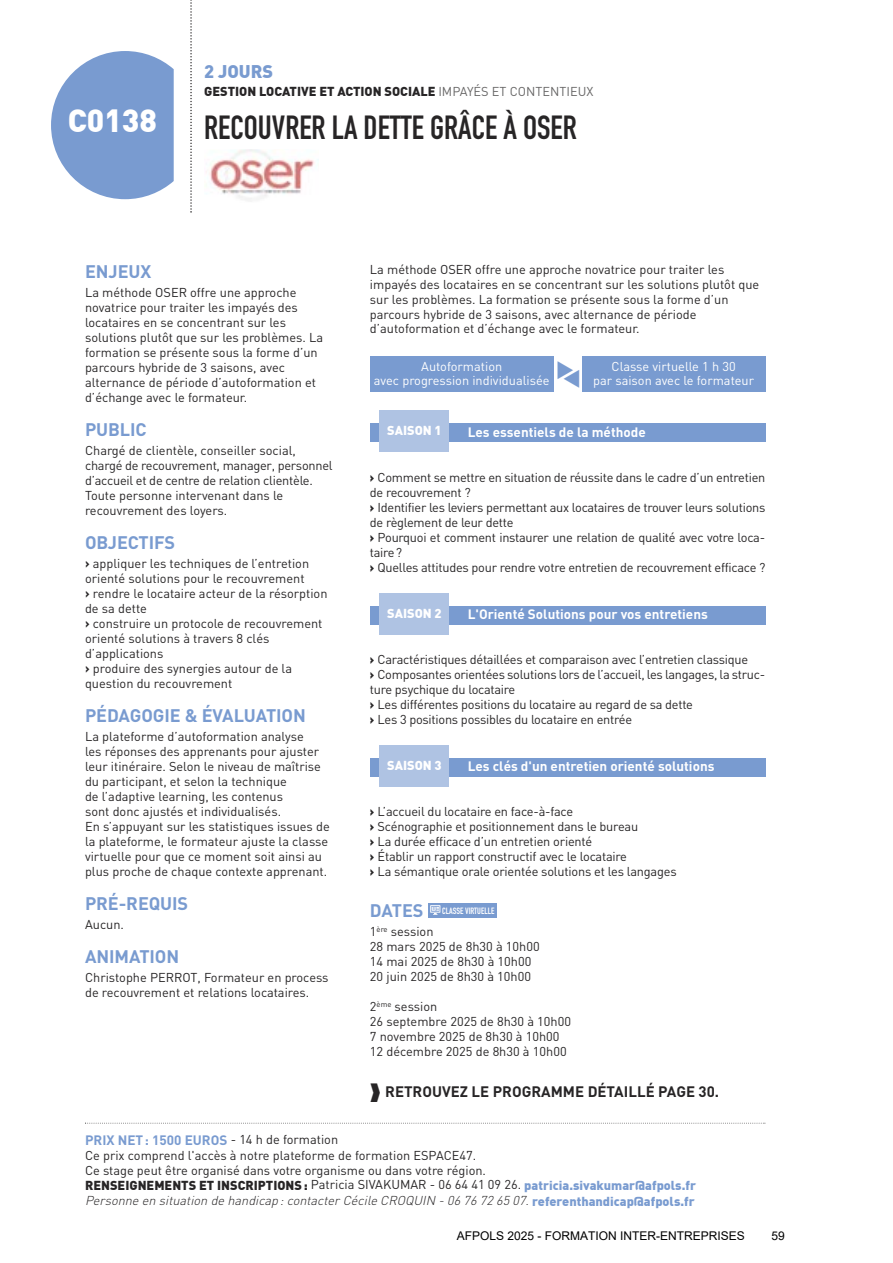
<style>
.page{position:relative;width:893px;height:1263px;background:#fff}
.page>*{position:absolute;margin:0;border:0;box-sizing:border-box;transform-origin:0 0}
.t1{font:33px "DIN Engschrift LT Pro";color:#272526}
.t2{font:31.5px "DIN Black";color:#fff}
.t3{font:700 18px "DIN";letter-spacing:-.005em;color:#799bd0}
.t4{font:18px "DIN Black";color:#799bd0}
.t5{font:700 15px "DIN";color:#272526}
.t6{font:700 13.5px "DIN";color:#fff}
.t7{font:700 13.5px "DIN";color:#799bd0}
.t8{font:12.75px/15px "DIN";color:#272526}
.t9{font:12.75px/15px "DIN";letter-spacing:-.02em;color:#272526}
.t10{font:12.75px "DIN Black";color:#272526}
.t11{font:italic 300 12.75px "DIN";color:#272526}
.t12{font:12.75px/14.1px "DIN";color:#fff;text-align:center}
.t13{font:12.75px "DIN Black";color:#fff}
.t14{font:12px "Arial";color:#000}
.t15{font:9px "DIN Engschrift LT Pro";color:#fff}
.s1{font-family:"DIN";color:#686767}
.s2{font-weight:700;font-size:13.5px}
.s3{font-family:"DIN Black"}
.s4{font-weight:400;font-size:12.75px;color:#272526}
.s5{font-family:"DIN"}
.s6{color:#799bd0}
.s7{font-family:"DIN Black";font-weight:400;font-style:normal;color:#799bd0}
</style>
<div class="page">
<svg style="left:51px;top:51px;width:123px;height:148px"></svg>
<svg style="left:190px;top:0;width:2px;height:213px"></svg>
<svg style="left:85px;top:1123px;width:680px;height:1px"></svg>
<img style="left:206px;top:149px;width:113px;height:52px">
<div style="left:370px;top:356px;width:184px;height:36px;background:#799bd0"></div>
<div style="left:582px;top:356px;width:183px;height:36px;background:#799bd0"></div>
<div style="left:370px;top:423px;width:395px;height:19px;background:#799bd0"></div>
<div style="left:380px;top:410px;width:69px;height:42px;background:#afc3e3"></div>
<div style="left:370px;top:606px;width:395px;height:18px;background:#799bd0"></div>
<div style="left:380px;top:593px;width:69px;height:41px;background:#afc3e3"></div>
<div style="left:370px;top:758px;width:395px;height:18px;background:#799bd0"></div>
<div style="left:380px;top:745px;width:69px;height:41px;background:#afc3e3"></div>
<div style="left:428px;top:903px;width:69px;height:15px;background:#799bd0"></div>
<svg style="left:430px;top:905px;width:10px;height:10px"></svg>
<p class="t2" style="left:68px;top:99px;width:91px">C0138</p>
<p class="t4" style="left:204px;top:60px;width:71px">2 JOURS</p>
<p class="t10" style="left:204px;top:83px;width:391px">GESTION LOCATIVE ET ACTION SOCIALE <span class="s1">IMPAYÉS ET CONTENTIEUX</span></p>
<p class="t1" style="left:204px;top:108px;width:374px">RECOUVRER LA DETTE GRÂCE À OSER</p>
<p class="t3" style="left:85px;top:265px;width:68px">ENJEUX</p>
<p class="t8" style="left:85px;top:287px;width:240px">La méthode OSER offre une approche novatrice pour traiter les impayés des locataires en se concentrant sur les solutions plutôt que sur les problèmes. La formation se présente sous la forme d’un parcours hybride de 3 saisons, avec alternance de période d’autoformation et d’échange avec le formateur.</p>
<p class="t3" style="left:85px;top:423px;width:63px">PUBLIC</p>
<p class="t9" style="left:85px;top:445px;width:249px">Chargé de clientèle, conseiller social, chargé de recouvrement, manager, personnel d’accueil et de centre de relation clientèle.<br>Toute personne intervenant dans le recouvrement des loyers .</p>
<p class="t3" style="left:85px;top:536px;width:92px">OBJECTIFS</p>
<p class="t8" style="left:85px;top:558px;width:226px"><span class="s2">›</span> appliquer les techniques de l’entretion orienté solutions pour le recouvrement</p>
<p class="t8" style="left:85px;top:588px;width:244px"><span class="s2">›</span> rendre le locataire acteur de la résorption de sa dette</p>
<p class="t8" style="left:85px;top:618px;width:239px"><span class="s2">›</span> construire un protocole de recouvrement orienté solutions à travers 8 clés d’applications</p>
<p class="t8" style="left:85px;top:663px;width:209px"><span class="s2">›</span> produire des synergies autour de la question du recouvrement</p>
<p class="t3" style="left:85px;top:709px;width:222px">PÉDAGOGIE &amp; ÉVALUATION</p>
<p class="t8" style="left:85px;top:731px;width:237px">La plateforme d’autoformation analyse les réponses des apprenants pour ajuster leur itinéraire. Selon le niveau de maîtrise du participant, et selon la technique<br>de l’adaptive learning, les contenus<br>sont donc ajustés et individualisés.</p>
<p class="t8" style="left:85px;top:821px;width:246px">En s’appuyant sur les statistiques issues de la plateforme, le formateur ajuste la classe virtuelle pour que ce moment soit ainsi au plus proche de chaque contexte apprenant.</p>
<p class="t3" style="left:85px;top:897px;width:105px">PRÉ-REQUIS</p>
<p class="t8" style="left:85px;top:919px;width:40px">Aucun.</p>
<p class="t3" style="left:85px;top:950px;width:96px">ANIMATION</p>
<p class="t8" style="left:85px;top:972px;width:245px">Christophe PERROT, Formateur en process de recouvrement et relations locataires.</p>
<p class="t8" style="left:370px;top:263px;width:391px">La méthode OSER offre une approche novatrice pour traiter les impayés des locataires en se concentrant sur les solutions plutôt que sur les problèmes. La formation se présente sous la forme d’un parcours hybride de 3 saisons, avec alternance de période d’autoformation et d’échange avec le formateur.</p>
<p class="t12" style="left:374px;top:361px;width:177px">Autoformation<br>avec progression individualisée</p>
<p class="t12" style="left:593px;top:361px;width:162px">Classe virtuelle 1 h 30<br>par saison avec le formateur</p>
<p class="t13" style="left:387px;top:422px;width:56px">SAISON 1</p>
<p class="t6" style="left:468px;top:427px;width:179px">Les essentiels de la méthode</p>
<p class="t9" style="left:370px;top:471px;width:397px"><span class="s3">›</span> Comment se mettre en situation de réussite dans le cadre d’un entretien de recouvrement ?</p>
<p class="t9" style="left:370px;top:501px;width:397px"><span class="s3">›</span> Identifier les leviers permettant aux locataires de trouver leurs solutions de règlement de leur dette</p>
<p class="t9" style="left:370px;top:531px;width:397px"><span class="s3">›</span> Pourquoi et comment instaurer une relation de qualité avec votre loca&shy;taire?</p>
<p class="t9" style="left:370px;top:561px;width:397px"><span class="s3">›</span> Quelles attitudes pour rendre votre entretien de recouvrement efficace ?</p>
<p class="t13" style="left:387px;top:604px;width:56px">SAISON 2</p>
<p class="t6" style="left:468px;top:610px;width:242px">L'Orienté Solutions pour vos entretiens</p>
<p class="t9" style="left:370px;top:653px;width:380px"><span class="s3">›</span> Caractéristiques détaillées et comparaison avec l’entretien classique</p>
<p class="t9" style="left:370px;top:668px;width:397px"><span class="s3">›</span> Composantes orientées solutions lors de l’accueil, les langages, la struc&shy;ture psychique du locataire</p>
<p class="t9" style="left:370px;top:698px;width:325px"><span class="s3">›</span> Les différentes positions du locataire au regard de sa dette</p>
<p class="t9" style="left:370px;top:713px;width:264px"><span class="s3">›</span> Les 3 positions possibles du locataire en entrée</p>
<p class="t13" style="left:387px;top:756px;width:56px">SAISON 3</p>
<p class="t6" style="left:468px;top:762px;width:248px">Les clés d'un entretien orienté solutions</p>
<p class="t8" style="left:370px;top:805px;width:205px"><span class="s3">›</span> L’accueil du locataire en face-à-face</p>
<p class="t8" style="left:370px;top:820px;width:270px"><span class="s3">›</span> Scénographie et positionnement dans le bureau</p>
<p class="t8" style="left:370px;top:835px;width:224px"><span class="s3">›</span> La durée efficace d’un entretien orienté</p>
<p class="t8" style="left:370px;top:850px;width:259px"><span class="s3">›</span> Établir un rapport constructif avec le locataire</p>
<p class="t8" style="left:370px;top:865px;width:308px"><span class="s3">›</span> La sémantique orale orientée solutions et les langages</p>
<p class="t3" style="left:370px;top:904px;width:55px">DATES</p>
<p class="t8" style="left:370px;top:926px;width:65px">1<sup>ère</sup> session</p>
<p class="t8" style="left:370px;top:941px;width:171px">28 mars 2025 de 8h30 à 10h00</p>
<p class="t8" style="left:370px;top:956px;width:163px">14 mai 2025 de 8h30 à 10h00</p>
<p class="t8" style="left:370px;top:971px;width:163px">20 juin 2025 de 8h30 à 10h00</p>
<p class="t8" style="left:370px;top:1001px;width:69px">2<sup>ème</sup> session</p>
<p class="t8" style="left:370px;top:1016px;width:203px">26 septembre 2025 de 8h30 à 10h00</p>
<p class="t8" style="left:370px;top:1031px;width:191px">7 novembre 2025 de 8h30 à 10h00</p>
<p class="t8" style="left:370px;top:1046px;width:198px">12 décembre 2025 de 8h30 à 10h00</p>
<p class="t15" style="left:442px;top:906px;width:54px">CLASSE VIRTUELLE</p>
<p class="t5" style="left:370px;top:1087px;width:351px">❱ RETROUVEZ LE PROGRAMME DÉTAILLÉ PAGE 30.</p>
<p class="t7" style="left:85px;top:1135px;width:255px">PRIX NET : 1500 EUROS <span class="s4">- 14 h de formation</span></p>
<p class="t8" style="left:85px;top:1149px;width:403px">Ce prix comprend l'accès à notre plateforme de formation ESPACE47.<br>Ce stage peut être organisé dans votre organisme ou dans votre région.</p>
<p class="t10" style="left:85px;top:1177px;width:612px">RENSEIGNEMENTS ET INSCRIPTIONS : <span class="s5">Patricia SIVAKUMAR - 06 64 41 09 26 .</span> <span class="s6">patricia.sivakumar@afpols.fr</span></p>
<p class="t11" style="left:85px;top:1196px;width:611px">Personne en situation de handicap :contacter Cécile CROQUIN - 06 76 72 65 07.<span class="s7">refe re n t h a n d i ca p @ a f p o ls . f r</span></p>
<p class="t14" style="left:457px;top:1227px;width:290px">AFPOLS 2025 - FORMATION INTER-ENTREPRISES</p>
<p class="t14" style="left:772px;top:1227px;width:15px">59</p>
</div>
